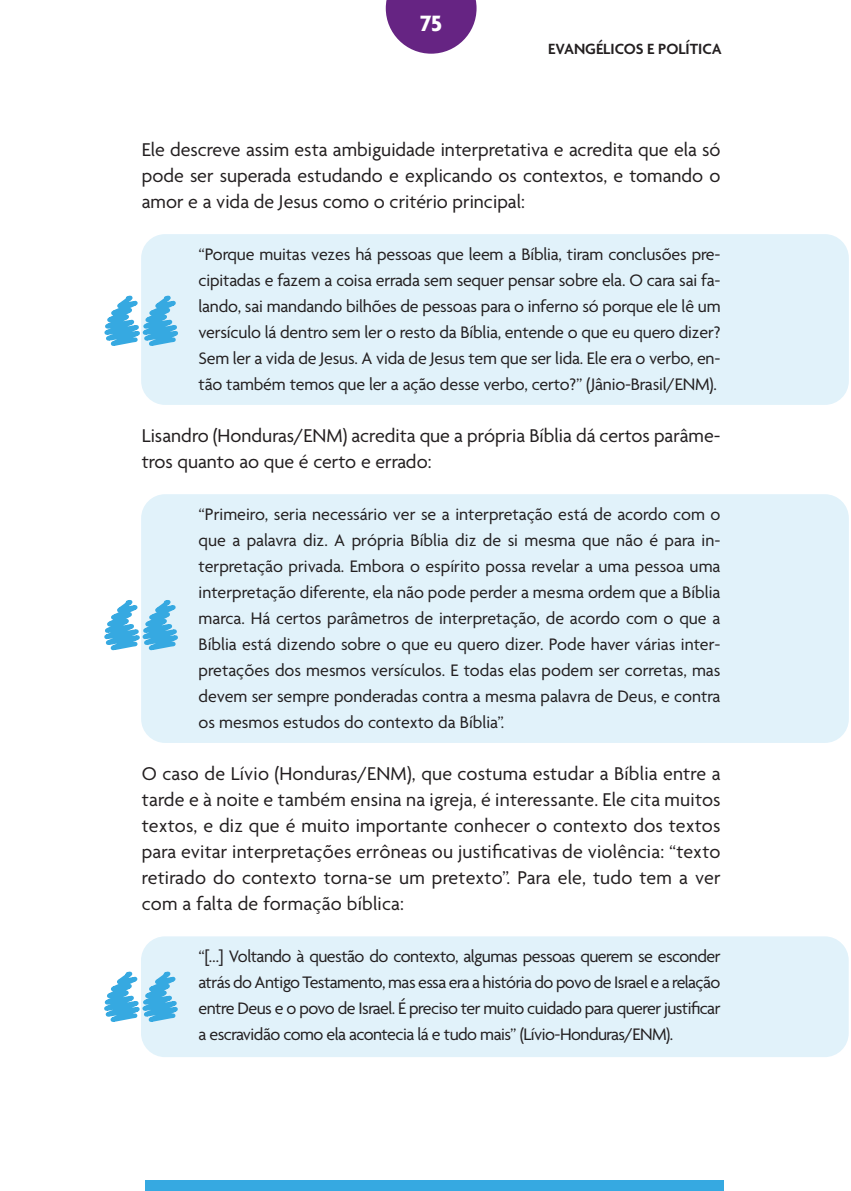
<style>
.page{position:relative;width:851px;height:1191px;background:#fff}
.page>*{position:absolute;margin:0;border:0;box-sizing:border-box;transform-origin:0 0}
.t1{font:700 24px "Agenda";color:#fff}
.t2{font:20px/26px "Agenda";color:#231f20;text-align:justify}
.t3{font:18px/26px "Agenda";letter-spacing:-.01em;color:#231f20;text-align:justify}
.t4{font:600 16px "Agenda";color:#231f20}
</style>
<div class="page">
<svg style="left:386px;top:0;width:90px;height:54px"></svg>
<div style="left:145px;top:1180px;width:578px;height:11px;background:#36a9e1"></div>
<div style="left:141px;top:936px;width:707px;height:121px;background:#e1f2fa;border-radius:24px"></div>
<div style="left:141px;top:494px;width:707px;height:249px;background:#e1f2fa;border-radius:24px"></div>
<div style="left:141px;top:234px;width:707px;height:171px;background:#e1f2fa;border-radius:24px"></div>
<svg style="left:104px;top:295px;width:74px;height:51px"></svg>
<svg style="left:104px;top:600px;width:74px;height:51px"></svg>
<svg style="left:104px;top:971px;width:74px;height:75px"></svg>
<h1 class="t1" style="left:420px;top:9px;width:23px">75</h1>
<p class="t4" style="left:548px;top:39px;width:175px">EVANGÉLICOS E POLÍTICA</p>
<p class="t2" style="left:142px;top:136px;width:580px">Ele descreve assim esta ambiguidade interpretativa e acredita que ela só pode ser superada estudando e explicando os contextos, e tomando o amor e a vida de Jesus como o critério principal:</p>
<p class="t3" style="left:198px;top:241px;width:523px">“Porque muitas vezes há pessoas que leem a Bíblia, tiram conclusões pre&shy;cipitadas e fazem a coisa errada sem sequer pensar sobre ela. O cara sai fa&shy;lando, sai mandando bilhões de pessoas para o inferno só porque ele lê um versículo lá dentro sem ler o resto da Bíblia, entende o que eu quero dizer?<br>Sem ler a vida de Jesus. A vida de Jesus tem que ser lida. Ele era o verbo, en&shy;tão também temos que ler a ação desse verbo, certo?” (Jânio-Brasil/ENM).</p>
<p class="t2" style="left:142px;top:422px;width:580px">Lisandro (Honduras/ENM) acredita que a própria Bíblia dá certos parâme&shy;tros quanto ao que é certo e errado:</p>
<p class="t3" style="left:198px;top:501px;width:523px">“Primeiro, seria necessário ver se a interpretação está de acordo com o que a palavra diz. A própria Bíblia diz de si mesma que não é para in&shy;terpretação privada. Embora o espírito possa revelar a uma pessoa uma interpretação diferente, ela não pode perder a mesma ordem que a Bíblia marca. Há certos parâmetros de interpretação, de acordo com o que a Bíblia está dizendo sobre o que eu quero dizer. Pode haver várias inter&shy;pretações dos mesmos versículos. E todas elas podem ser corretas, mas devem ser sempre ponderadas contra a mesma palavra de Deus, e contra os mesmos estudos do contexto da Bíblia”.</p>
<p class="t2" style="left:142px;top:760px;width:580px">O caso de Lívio (Honduras/ENM), que costuma estudar a Bíblia entre a tarde e à noite e também ensina na igreja, é interessante. Ele cita muitos textos, e diz que é muito importante conhecer o contexto dos textos para evitar interpretações errôneas ou justificativas de violência: “texto retirado do contexto torna-se um pretexto”. Para ele, tudo tem a ver com a falta de formação bíblica:</p>
<p class="t3" style="left:198px;top:943px;width:523px">“[…] Voltando à questão do contexto, algumas pessoas querem se esconder atrás do Antigo Testamento, mas essa era a história do povo de Israel e a relação entre Deus e o povo de Israel. É preciso ter muito cuidado para querer justificar a escravidão como ela acontecia lá e tudo mais” (Lívio-Honduras/ENM).</p>
</div>
